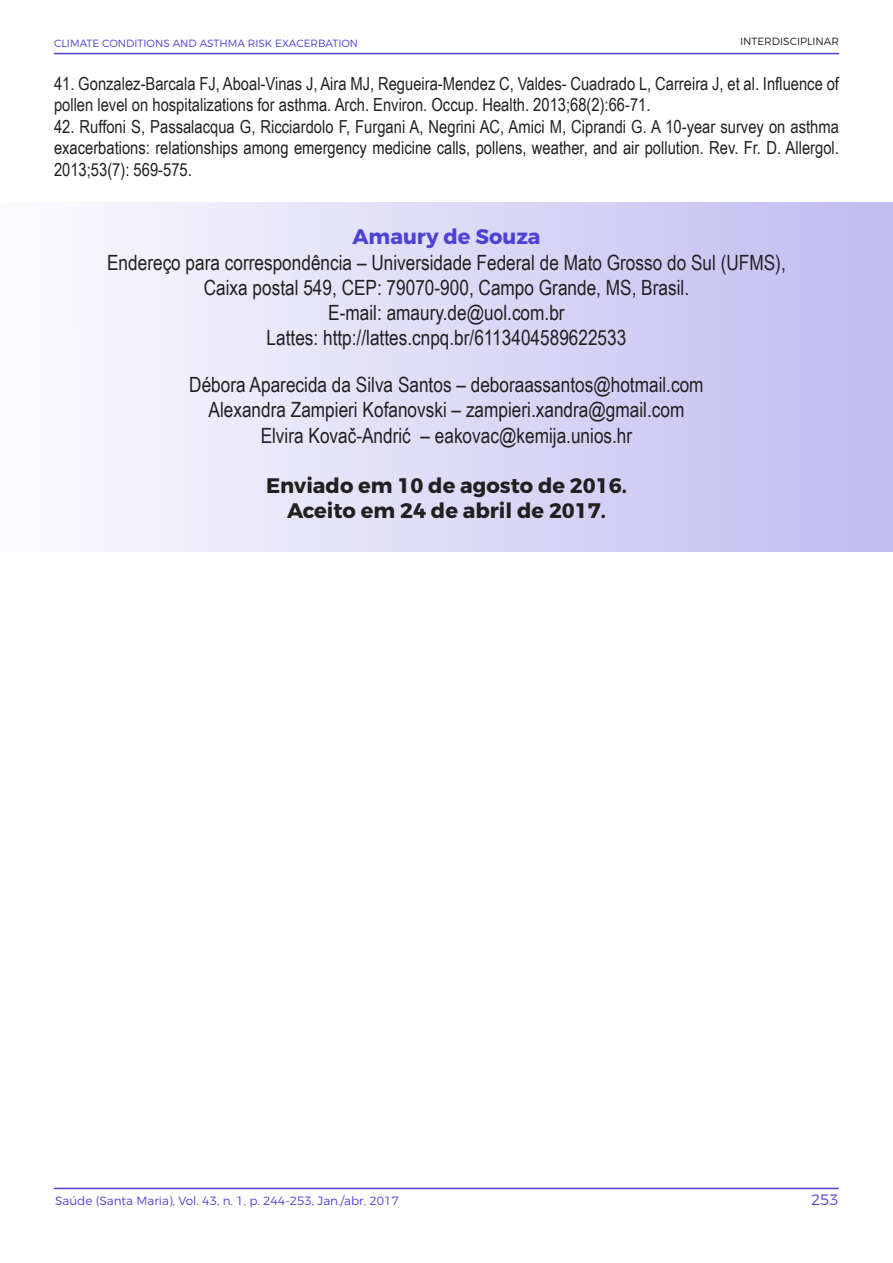
<style>
.page{position:relative;width:893px;height:1263px;background:#fff}
.page>*{position:absolute;margin:0;border:0;box-sizing:border-box;transform-origin:0 0}
.t1{font:21px/25.2px "Arial Narrow";color:#231f20;text-align:center}
.t2{font:700 21px/25.2px "Montserrat";color:#231f20;text-align:center}
.t3{font:700 21px "Montserrat";color:#4f41d6}
.t4{font:18px/21.6px "Arial Narrow";color:#231f20}
.t5{font:300 15px "Montserrat";color:#4f41d6}
.t6{font:300 12px "Montserrat";color:#4f41d6}
.t7{font:300 10.5px "Montserrat";color:#4f41d6}
.t8{font:300 10.5px "Montserrat";color:#231f20}
</style>
<div class="page">
<hr style="left:54px;top:1188px;width:785px;height:1px;background:#4f41d6">
<hr style="left:54px;top:53px;width:785px;height:1px;background:#4f41d6">
<div style="left:0;top:202px;width:893px;height:349px;background:linear-gradient(to right,#fcfcfe,#c0bbf0)"></div>
<p class="t7" style="left:54px;top:37px;width:306px">CLIMATE CONDITIONS AND ASTHMA RISK EXACERBATION</p>
<p class="t8" style="left:740px;top:35px;width:100px">INTERDISCIPLINAR</p>
<p class="t4" style="left:54px;top:72px;width:786px">41. Gonzalez-Barcala FJ, Aboal-Vinas J, Aira MJ, Regueira-Mendez C, Valdes- Cuadrado L, Carreira J, et al. Influence of pollen level on hospitalizations for asthma. Arch. Environ. Occup. Health. 2013;68(2):66-71.</p>
<p class="t4" style="left:54px;top:115px;width:786px;text-align:justify">42. Ruffoni S, Passalacqua G, Ricciardolo F, Furgani A, Negrini AC, Amici M, Ciprandi G. A 10-year survey on asthma exacerbations: relationships among emergency medicine calls, pollens, weather, and air pollution. Rev. Fr. D. Allergol.<br>2013;53(7): 569-575.</p>
<p class="t3" style="left:352px;top:224px;width:190px">Amaury de Souza</p>
<p class="t1" style="left:107px;top:249px;width:680px">Endereço para correspondência – Universidade Federal de Mato Grosso do Sul (UFMS), Caixa postal 549, CEP: 79070-900, Campo Grande, MS, Brasil.<br>E-mail: amaury.de@uol.com.br<br>Lattes: http://lattes.cnpq.br/6113404589622533</p>
<p class="t1" style="left:189px;top:371px;width:516px">Débora Aparecida da Silva Santos – deboraassantos@hotmail.com<br>Alexandra Zampieri Kofanovski – zampieri.xandra@gmail.com<br>Elvira Kovač-Andrić – eakovac@kemija.unios.hr</p>
<p class="t2" style="left:266px;top:473px;width:362px">Enviado em 10 de agosto de 2016.<br>Aceito em 24 de abril de 2017.</p>
<p class="t6" style="left:55px;top:1193px;width:345px">Saúde (Santa Maria), Vol. 43, n. 1, p. 244-253, Jan./abr, 2017</p>
<p class="t5" style="left:811px;top:1190px;width:29px">253</p>
</div>
